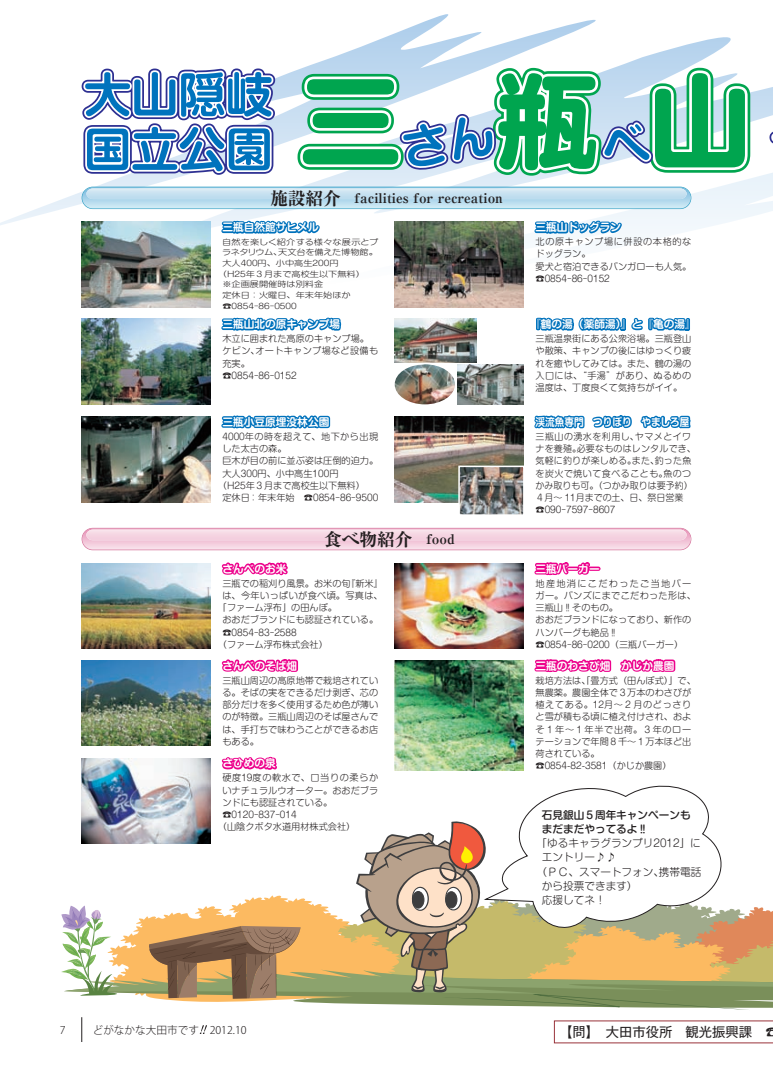
<style>
.page{position:relative;width:773px;height:1081px;background:#fff}
.page>*{position:absolute;margin:0;border:0;box-sizing:border-box;transform-origin:0 0}
.t1{font:700 expanded 17.75px "Ryumin Pr 5";color:#231f20}
.t2{font:700 expanded 13.25px "Ryumin Pr 5";color:#231f20}
.t3{font:13.25px "Gothic MB101 Pr 5";color:#231f20}
.t4{font:700 10.62px "Shin M Go Pro De";color:#fff}
.t5{font:300 10.62px/14.1px "Shin M Go Pro";color:#231f20}
.t6{font:500 10.62px/14.1px "Shin M Go Pro";color:#231f20}
.t7{font:300 10.62px "Koz Go Std";color:#231f20}
.t8{font:700 10.62px "Shin M Go Pro De";color:#fff;scale:.9 1}
.t9{font:300 9.12px/12.2px "Shin M Go Pro";color:#231f20}
.t10{font:300 9.12px/12.2px "Shin M Go Pro";letter-spacing:.025em;color:#231f20}
.t11{font:300 9.12px "Shin M Go Pro";letter-spacing:.045em;color:#231f20}
.t12{font:300 9.12px "Shin M Go Pro";letter-spacing:.04em;color:#231f20}
.t13{font:300 9.12px "Shin M Go Pro";letter-spacing:.065em;color:#231f20}
.t14{font:300 7.75px/10.6px "Shin M Go Pro";color:#231f20;text-align:right;scale:1.18 1}
</style>
<div class="page">
<svg style="left:81px;top:1017px;width:1px;height:25px"></svg>
<svg style="left:200px;top:1025px;width:7px;height:9px"></svg>
<svg style="left:755px;top:174px;width:17px;height:41px"></svg>
<svg style="left:0;top:37px;width:725px;height:188px"></svg>
<svg style="left:221px;top:756px;width:56px;height:14px"></svg>
<img style="left:82px;top:758px;width:128px;height:62px">
<img style="left:82px;top:699px;width:128px;height:47px">
<img style="left:394px;top:699px;width:129px;height:71px">
<svg style="left:61px;top:820px;width:711px;height:190px"></svg>
<svg style="left:366px;top:14px;width:251px;height:42px"></svg>
<svg style="left:439px;top:23px;width:162px;height:33px"></svg>
<svg style="left:764px;top:87px;width:8px;height:87px"></svg>
<img style="left:59px;top:56px;width:696px;height:643px">
<img style="left:86px;top:529px;width:600px;height:11px">
<svg style="left:484px;top:785px;width:239px;height:144px"></svg>
<svg style="left:554px;top:1020px;width:218px;height:23px"></svg>
<h1 class="t1" style="left:270px;top:184px;width:72px">施設紹介</h1>
<h2 class="t2" style="left:341px;top:187px;width:163px">　facilities for recreation</h2>
<p class="t4" style="left:222px;top:219px;width:98px">三瓶自然館サヒメル</p>
<p class="t14" style="left:222px;top:236px;width:134px">自然を楽しく紹介する様々な展示とプ天文台を備えた博物館。</p>
<p class="t14" style="left:222px;top:246px;width:52px">ラネタリウム、</p>
<p class="t14" style="left:222px;top:257px;width:100px">大人400円、小中高生200円</p>
<p class="t14" style="left:218px;top:267px;width:126px">（H25年３月まで高校生以下無料(</p>
<p class="t14" style="left:222px;top:278px;width:87px">※企画展開催時は別料金</p>
<p class="t14" style="left:222px;top:289px;width:110px">定休日：火曜日、年末年始ほか</p>
<p class="t14" style="left:222px;top:299px;width:64px">☎0854-86-0500</p>
<p class="t4" style="left:222px;top:316px;width:119px">三瓶山北の原キャンプ場</p>
<p class="t9" style="left:255px;top:331px;width:124px;text-indent:-33px">木立に囲まれた高原のキャンプ場。オートキャンプ場など設備も</p>
<p class="t9" style="left:222px;top:344px;width:76px">ケビン、<br>充実。☎0854-86-0152</p>
<p class="t4" style="left:222px;top:413px;width:108px">三瓶小豆原埋没林公園</p>
<p class="t11" style="left:222px;top:429px;width:157px">4000年の時を超えて、地下から出現</p>
<p class="t9" style="left:222px;top:441px;width:66px">した太古の森。</p>
<p class="t9" style="left:222px;top:454px;width:157px">巨木が目の前に並ぶ姿は圧倒的迫力。</p>
<p class="t9" style="left:222px;top:466px;width:117px">大人300円、小中高生100円</p>
<p class="t9" style="left:218px;top:478px;width:148px">（H25年３月まで高校生以下無料(</p>
<p class="t9" style="left:304px;top:490px;width:76px">☎0854-86-9500</p>
<p class="t9" style="left:222px;top:490px;width:74px">定休日：年末年始</p>
<p class="t4" style="left:222px;top:560px;width:66px">さんべのお米</p>
<h1 class="t1" style="left:324px;top:525px;width:90px">食べ物紹介</h1>
<h2 class="t2" style="left:412px;top:529px;width:44px">　food</h2>
<p class="t9" style="left:346px;top:576px;width:38px">『新米『</p>
<p class="t9" style="left:222px;top:576px;width:130px">三瓶での稲刈り風景。お米の旬</p>
<p class="t12" style="left:222px;top:588px;width:162px">は、今年いっぱいが食べ頃。写真は、</p>
<p class="t9" style="left:218px;top:600px;width:121px">「ファーム浮布」の田んぼ。</p>
<p class="t9" style="left:222px;top:613px;width:157px">おおだブランドにも認証されている。</p>
<p class="t9" style="left:222px;top:625px;width:76px">☎0854-83-2588</p>
<p class="t9" style="left:218px;top:637px;width:111px">（ファーム浮布株式会社(</p>
<p class="t4" style="left:222px;top:657px;width:76px">さんべのそば畑</p>
<p class="t9" style="left:222px;top:673px;width:157px;text-align:justify">三瓶山周辺の高原地帯で栽培されている。そばの実をできるだけ剥ぎ、芯の部分だけを多く使用するため色が薄いのが特徴。三瓶山周辺のそば屋さんでは、手打ちで味わうことができるお店もある。</p>
<p class="t4" style="left:222px;top:755px;width:55px">さひめの泉</p>
<p class="t13" style="left:222px;top:770px;width:157px">硬度19度の軟水で、口当りの柔らか</p>
<p class="t9" style="left:222px;top:783px;width:157px">いナチュラルウオーター。おおだブラ</p>
<p class="t9" style="left:222px;top:795px;width:111px">ンドにも認証されている。</p>
<p class="t9" style="left:222px;top:807px;width:76px">☎0120-837-014</p>
<p class="t9" style="left:218px;top:819px;width:139px">（山陰クボタ水道用材株式会社(</p>
<p class="t4" style="left:535px;top:219px;width:87px">三瓶山ドッグラン</p>
<p class="t9" style="left:535px;top:235px;width:157px">北の原キャンプ場に併設の本格的なドッグラン。<br>愛犬と宿泊できるバンガローも人気。☎0854-86-0152</p>
<p class="t4" style="left:530px;top:316px;width:167px">『鶴の湯（薬師湯）』と『亀の湯『</p>
<p class="t9" style="left:535px;top:331px;width:157px;text-align:justify">三瓶温泉街にある公衆浴場。三瓶登山や散策、キャンプの後にはゆっくり疲れを癒やしてみては。また、鶴の湯の入口には、“手湯”があり、ぬるめの温度は、丁度良くて気持ちがイイ。</p>
<p class="t8" style="left:535px;top:413px;width:172px">渓流魚専門　つりぼり　やましろ屋</p>
<p class="t9" style="left:634px;top:429px;width:58px">ヤマメとイワ</p>
<p class="t10" style="left:576px;top:429px;width:120px;text-indent:-41px">三瓶山の湧水を利用し、<br>必要なものはレンタルでき、</p>
<p class="t9" style="left:535px;top:441px;width:47px">ナを養殖。</p>
<p class="t10" style="left:535px;top:454px;width:102px">気軽に釣りが楽しめる。</p>
<p class="t9" style="left:654px;top:454px;width:38px">釣った魚</p>
<p class="t9" style="left:631px;top:454px;width:29px">また、</p>
<p class="t9" style="left:535px;top:466px;width:159px">を炭火で焼いて食べることも。<br>かみ取りも可。（つかみ取りは要予約(<br>４月～ 11月までの土、日、祭日営業☎090-7597-8607</p>
<p class="t9" style="left:663px;top:466px;width:29px">魚のつ</p>
<p class="t4" style="left:535px;top:560px;width:66px">三瓶バーガー</p>
<p class="t9" style="left:535px;top:576px;width:162px">地産地消にこだわったご当地バーガー。バンズにまでこだわった形は、三瓶山‼そのもの。<br>おおだブランドになっており、新作のハンバーグも絶品!!<br>☎0854-86-0200（三瓶バーガー(</p>
<p class="t4" style="left:535px;top:657px;width:140px">三瓶のわさび畑　かじか農園</p>
<p class="t9" style="left:535px;top:673px;width:162px">栽培方法は、「畳方式（田んぼ式）」で、無農薬。農園全体で３万本のわさびが植えてある。12月～２月のどっさりと雪が積もる頃に植え付けされ、およそ１年～１年半で出荷。３年のローテーションで年間８千～１万本ほど出荷されている。<br>☎0854-82-3581（かじか農園(</p>
<p class="t6" style="left:541px;top:806px;width:150px">石見銀山５周年キャンペーンもまだまだやってるよ!!</p>
<p class="t5" style="left:536px;top:835px;width:166px">「ゆるキャラグランプリ2012」に</p>
<p class="t5" style="left:541px;top:849px;width:76px">エントリー♪♪</p>
<p class="t5" style="left:658px;top:863px;width:44px">携帯電話</p>
<p class="t5" style="left:541px;top:863px;width:124px;text-indent:-5px">（ＰＣ、スマートフォン、から投票できます(<br>応援してネ!</p>
<p class="t7" style="left:60px;top:1023px;width:7px">7</p>
<p class="t7" style="left:93px;top:1023px;width:108px">どがなかな大田市です</p>
<p class="t7" style="left:210px;top:1023px;width:38px">2012.10</p>
<h2 class="t3" style="left:559px;top:1021px;width:41px">【問】</h2>
<h2 class="t3" style="left:605px;top:1021px;width:174px">大田市役所　観光振興課　☎</h2>
</div>
